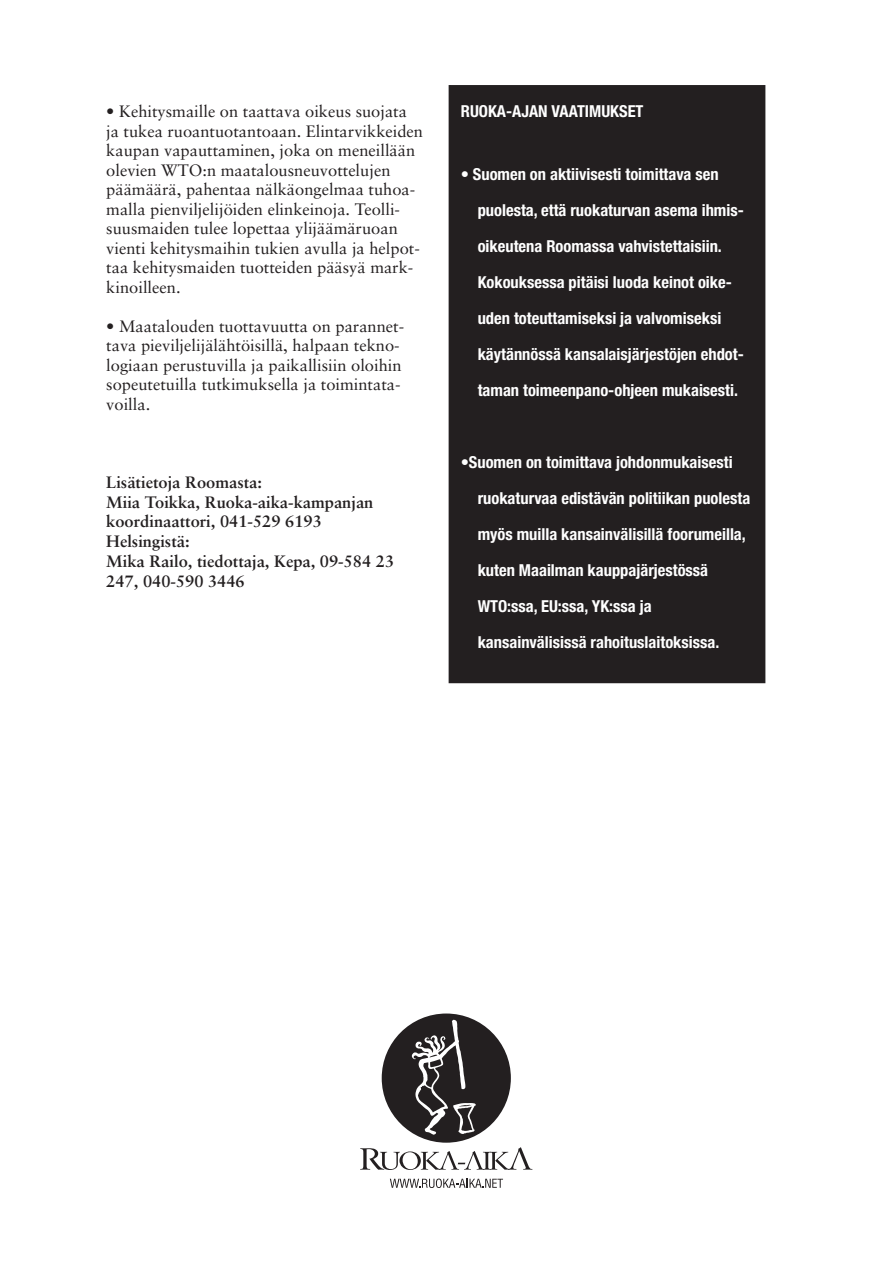
<style>
.page{position:relative;width:893px;height:1263px;background:#fff}
.page>*{position:absolute;margin:0;border:0;box-sizing:border-box;transform-origin:0 0}
.t1{font:16.5px/19.5px "Sabon";color:#231f20}
.t2{font:700 condensed 16.5px/36px "Helvetica Neue";color:#fff}
.t3{font:700 16.5px/19.8px "Sabon";color:#231f20}
</style>
<div class="page">
<div style="left:449px;top:86px;width:316px;height:596px;background:#231f20"></div>
<div style="left:449px;top:85px;width:316px;height:598px;border:2px solid #231f20"></div>
<svg style="left:390px;top:1178px;width:113px;height:10px"></svg>
<svg style="left:360px;top:1013px;width:172px;height:157px"></svg>
<p class="t1" style="left:106px;top:102px;width:318px">• Kehitysmaille on taattava oikeus suojata ja tukea ruoantuotantoaan. Elintarvikkeiden kaupan vapauttaminen, joka on meneillään olevien WTO:n maatalousneuvottelujen päämäärä, pahentaa nälkäongelmaa tuhoa&shy;malla pienviljelijöiden elinkeinoja. Teolli&shy;suusmaiden tulee lopettaa ylijäämäruoan vienti kehitysmaihin tukien avulla ja helpot&shy;taa kehitysmaiden tuotteiden pääsyä mark&shy;kinoilleen.</p>
<p class="t1" style="left:106px;top:316px;width:299px">• Maatalouden tuottavuutta on parannet&shy;tava pieviljelijälähtöisillä, halpaan tekno&shy;logiaan perustuvilla ja paikallisiin oloihin sopeutetuilla tutkimuksella ja toimintata&shy;voilla.</p>
<p class="t3" style="left:106px;top:472px;width:289px">Lisätietoja Roomasta:<br>Miia Toikka, Ruoka-aika-kampanjan koordinaattori, 041-529 6193<br>Helsingistä:<br>Mika Railo, tiedottaja, Kepa, 09-584 23<br>247, 040-590 3446</p>
<p class="t2" style="left:461px;top:93px;width:184px">RUOKA-AJAN VAATIMUKSET</p>
<p class="t2" style="left:478px;top:156px;width:268px;text-indent:-17px">• Suomen on aktiivisesti toimittava sen puolesta, että ruokaturvan asema ihmis&shy;oikeutena Roomassa vahvistettaisiin.<br>Kokouksessa pitäisi luoda keinot oike&shy;uden toteuttamiseksi ja valvomiseksi käytännössä kansalaisjärjestöjen ehdot&shy;taman toimeenpano-ohjeen mukaisesti.</p>
<p class="t2" style="left:478px;top:444px;width:274px;text-indent:-17px">•Suomen on toimittava johdonmukaisesti ruokaturvaa edistävän politiikan puolesta myös muilla kansainvälisillä foorumeilla, kuten Maailman kauppajärjestössä WTO:ssa, EU:ssa, YK:ssa ja kansainvälisissä rahoituslaitoksissa.</p>
</div>
